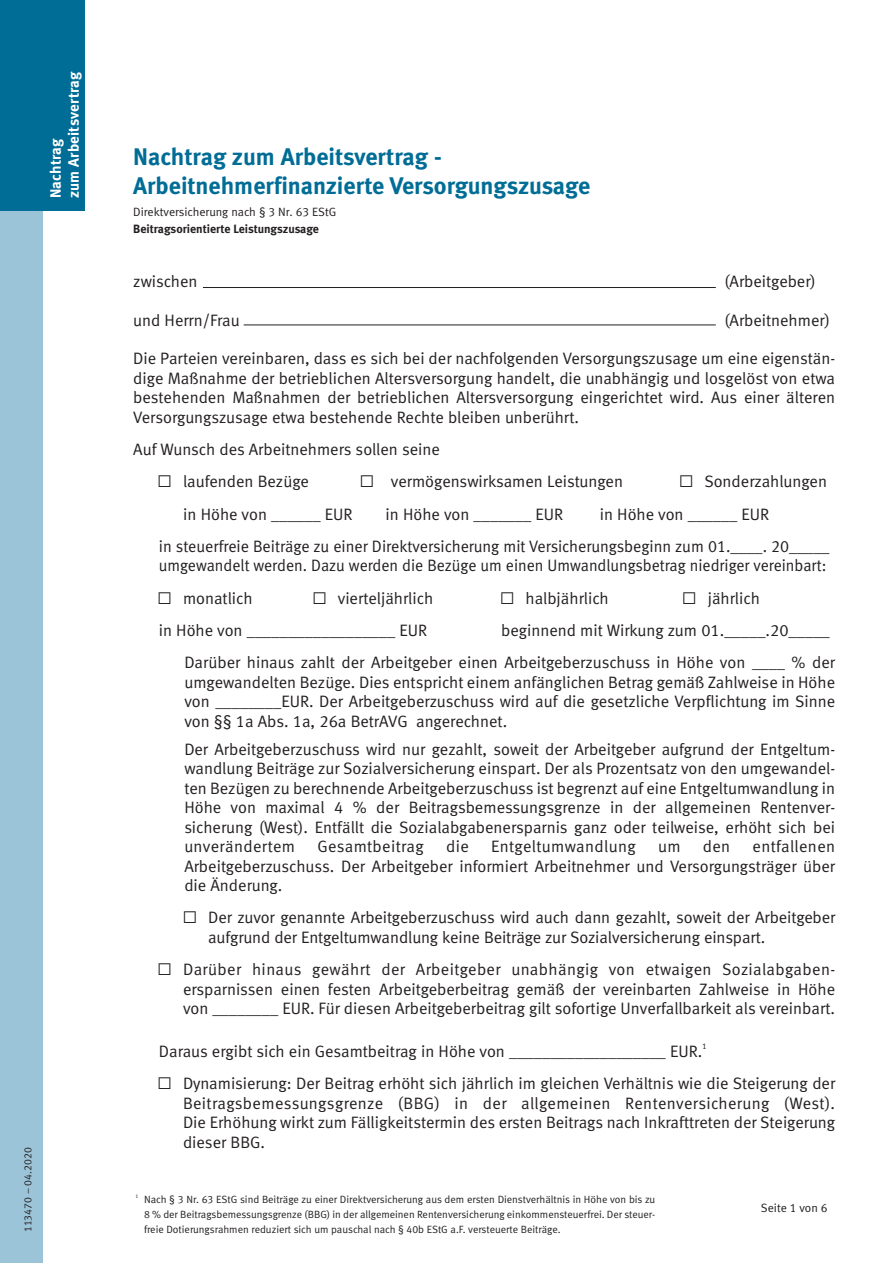
<style>
.page{position:relative;width:893px;height:1263px;background:#fff}
.page>*{position:absolute;margin:0;border:0;box-sizing:border-box;transform-origin:0 0}
.t1{font:24px/28.8px "Meta Bold LF";color:#006d96}
.t2{font:16.5px/19.5px "Meta Normal LF";color:#231f20;text-align:justify}
.t3{font:16.5px/32.2px "Meta Normal LF";color:#231f20;scale:.96 1}
.t4{font:16.5px "Meta Normal LF";letter-spacing:.02em;color:#231f20}
.t5{font:700 15px/18px "Meta";letter-spacing:.015em;color:#fff}
.t6{font:12px "Meta Normal LF";color:#231f20}
.t7{font:12px "Meta Bold LF";letter-spacing:-.005em;color:#231f20}
.t8{font:10.5px/14.7px "Meta Normal LF";color:#231f20;text-align:justify}
.t9{font:8.25px "Meta Normal LF";color:#231f20}
.t10{font:5.25px "Meta Normal LF";color:#231f20}
.s1{font-family:"AG Figures+Pi BQ"}
</style>
<div class="page">
<div style="left:0;top:210px;width:43px;height:1053px;background:#9cc4d9"></div>
<div style="left:0;top:0;width:85px;height:210px;background:#006d96"></div>
<hr style="left:244px;top:325px;width:472px;height:1px;background:#231f20">
<hr style="left:203px;top:287px;width:513px;height:1px;background:#231f20">
<p class="t5" style="left:47px;top:198px;width:128px;rotate:-90deg">Nachtrag<br>zum Arbeitsvertrag</p>
<p class="t5" style="left:56px;top:194px;width:61px;rotate:-90deg">Nachtrag</p>
<p class="t8" style="left:21px;top:1216px;width:86px;rotate:-90deg">113470 – 09.2007</p>
<p class="t8" style="left:21px;top:1232px;width:86px;rotate:-90deg">113470 – 04.2020</p>
<h1 class="t1" style="left:133px;top:144px;width:459px">Nachtrag zum Arbeitsvertrag -<br>Arbeitnehmerfinanzierte Versorgungszusage</h1>
<p class="t6" style="left:133px;top:207px;width:204px">Direktversicherung nach § 3 Nr. 63 EStG</p>
<p class="t7" style="left:133px;top:224px;width:187px">Beitragsorientierte Leistungszusage</p>
<p class="t2" style="left:133px;top:272px;width:66px">zwischen</p>
<p class="t2" style="left:724px;top:272px;width:93px">(Arbeitgeber)</p>
<p class="t2" style="left:133px;top:311px;width:108px">und Herrn/Frau</p>
<p class="t2" style="left:724px;top:311px;width:107px">(Arbeitnehmer)</p>
<p class="t2" style="left:133px;top:350px;width:703px">Die Parteien vereinbaren, dass es sich bei der nachfolgenden Versorgungszusage um eine eigenstän&shy;dige Maßnahme der betrieblichen Altersversorgung handelt, die unabhängig und losgelöst von etwa bestehenden Maßnahmen der betrieblichen Altersversorgung eingerichtet wird. Aus einer älteren Versorgungszusage etwa bestehende Rechte bleiben unberührt.</p>
<p class="t2" style="left:159px;top:434px;width:283px;line-height:32.2px;text-indent:-26px">Auf Wunsch des Arbeitnehmers sollen seine<br><span class="s1">Y</span> laufenden Bezüge</p>
<p class="t2" style="left:361px;top:473px;width:263px"><span class="s1">Y</span> vermögenswirksamen Leistungen</p>
<p class="t2" style="left:680px;top:473px;width:148px"><span class="s1">Y</span> Sonderzahlungen</p>
<p class="t2" style="left:159px;top:499px;width:672px;line-height:32.2px;text-indent:441px">in Höhe von ______ EUR<br>in steuerfreie Beiträge zu einer Direktversicherung mit Versicherungsbeginn zum 01.____. 20_____</p>
<p class="t3" style="left:159px;top:551px;width:697px">umgewandelt werden. Dazu werden die Bezüge um einen Umwandlungsbetrag niedriger vereinbart:<br><span class="s1">Y</span> monatlich</p>
<p class="t2" style="left:183px;top:505px;width:171px">in Höhe von ______ EUR</p>
<p class="t2" style="left:386px;top:505px;width:179px">in Höhe von _______ EUR</p>
<p class="t2" style="left:314px;top:589px;width:121px"><span class="s1">Y</span> vierteljährlich</p>
<p class="t2" style="left:501px;top:589px;width:109px"><span class="s1">Y</span> halbjährlich</p>
<p class="t2" style="left:683px;top:589px;width:78px"><span class="s1">Y</span> jährlich</p>
<p class="t2" style="left:159px;top:621px;width:270px">in Höhe von __________________ EUR</p>
<p class="t2" style="left:184px;top:615px;width:652px;line-height:32.2px;text-indent:317px">beginnend mit Wirkung zum 01._____.20_____<br>Darüber hinaus zahlt der Arbeitgeber einen Arbeitgeberzuschuss in Höhe von _ ___ % der</p>
<p class="t2" style="left:184px;top:673px;width:652px">umgewandelten Bezüge. Dies entspricht einem anfänglichen Betrag gemäß Zahlweise in Höhe von ________EUR. Der Arbeitgeberzuschuss wird auf die gesetzliche Verpflichtung im Sinne von §§ 1a Abs. 1a, 26a BetrAVG angerechnet.</p>
<p class="t2" style="left:184px;top:740px;width:652px">Der Arbeitgeberzuschuss wird nur gezahlt, soweit der Arbeitgeber aufgrund der Entgeltum - wandlung Beiträge zur Sozialversicherung einspart. Der als Prozentsatz von den umgewandel&shy;ten Bezügen zu berechnende Arbeitgeberzuschuss ist begrenzt auf eine Entgeltumwand lung in Höhe von maximal 4 % der Beitragsbemessungsgrenze in der allgemeinen Renten ver - sicherung (West). Entfällt die Sozialabgabenersparnis ganz oder teilweise, erhöht sich bei unverändertem</p>
<p class="t4" style="left:317px;top:840px;width:108px">Gesamtbeitrag</p>
<p class="t2" style="left:446px;top:838px;width:24px">die</p>
<p class="t4" style="left:491px;top:840px;width:146px">Entgeltumwandlung</p>
<p class="t2" style="left:658px;top:838px;width:24px">um</p>
<p class="t2" style="left:703px;top:838px;width:29px">den</p>
<p class="t2" style="left:184px;top:838px;width:652px;text-indent:568px">entfallenen Arbeitgeberzuschuss. Der Arbeitgeber informiert Arbeitnehmer und Versorgungsträger über die Änderung.</p>
<p class="t2" style="left:208px;top:909px;width:629px;text-indent:-24px"><span class="s1">Y</span> Der zuvor genannte Arbeitgeberzuschuss wird auch dann gezahlt, soweit der Arbeitgeber aufgrund der Entgeltumwandlung keine Beiträge zur Sozialversicherung einspart.</p>
<p class="t2" style="left:183px;top:961px;width:654px;text-indent:-24px"><span class="s1">Y</span> Darüber hinaus gewährt der Arbeitgeber unabhängig von etwaigen Sozialabgaben - ersparnissen einen festen Arbeitgeberbeitrag gemäß der vereinbarten Zahlweise in Höhe von ________ EUR. Für diesen Arbeitgeberbeitrag gilt sofortige Unverfallbarkeit als vereinbart.</p>
<p class="t2" style="left:159px;top:1043px;width:545px">Daraus ergibt sich ein Gesamtbeitrag in Höhe von ___________________ EUR.</p>
<p class="t9" style="left:702px;top:1043px;width:6px">1</p>
<p class="t2" style="left:183px;top:1075px;width:654px;text-indent:-24px"><span class="s1">Y</span> Dynamisierung: Der Beitrag erhöht sich jährlich im gleichen Verhältnis wie die Steigerung der Beitragsbemessungsgrenze (BBG) in der allgemeinen Rentenversicherung (West).<br>Die Erhöhung wirkt zum Fälligkeitstermin des ersten Beitrags nach Inkrafttreten der Steigerung dieser BBG.</p>
<p class="t10" style="left:135px;top:1195px;width:4px">1</p>
<p class="t8" style="left:144px;top:1193px;width:513px">Nach § 3 Nr. 63 EStG sind Beiträge zu einer Direktversicherung aus dem ersten Dienstverhältnis in Höhe von bis zu 8 % der Beitragsbemessungsgrenze (BBG) in der allgemeinen Rentenversicherung einkommensteuerfrei. Der steuer&shy;freie Dotierungsrahmen reduziert sich um pauschal nach § 40b EStG a.F. versteuerte Beiträge.</p>
<p class="t6" style="left:761px;top:1203px;width:68px">Seite 1 von 6</p>
</div>
